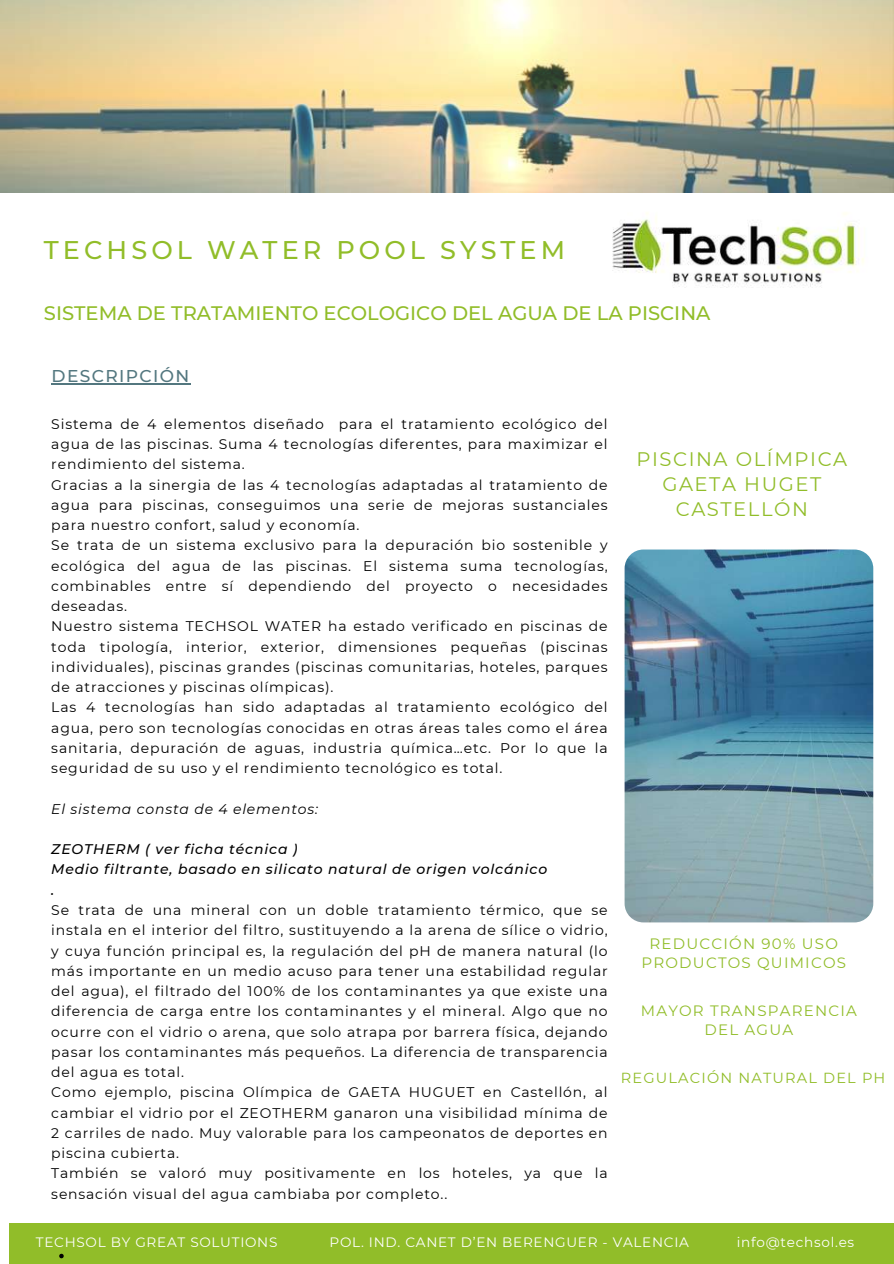
<style>
.page{position:relative;width:894px;height:1264px;background:#fff}
.page>*{position:absolute;margin:0;border:0;box-sizing:border-box;transform-origin:0 0}
.t1{font:500 25.5px "Montserrat";letter-spacing:.16em;color:#91bd29}
.t2{font:500 19.5px "Montserrat";color:#91bd29}
.t3{font:19.5px/24.8px "Montserrat";letter-spacing:.08em;color:#91bd29;text-align:center}
.t4{font:500 17.1px "Montserrat";letter-spacing:.08em;color:#53777f}
.t5{font:15px/19.2px "Montserrat";letter-spacing:.08em;color:#91bd29;text-align:center}
.t6{font:14.55px "Montserrat";letter-spacing:.08em;color:#91bd29}
.t7{font:13.95px/20.2px "Montserrat";letter-spacing:.06em;color:#000}
.t8{font:italic 500 13.95px/20.2px "Montserrat";letter-spacing:.06em;color:#000}
.t9{font:italic 13.95px "Montserrat";letter-spacing:.06em;color:#000}
.t10{font:13.65px "Montserrat";letter-spacing:.055em;color:#fff}
</style>
<div class="page">
<div style="left:9px;top:1223px;width:884px;height:40px;background:#91bd29"></div>
<img style="left:624px;top:549px;width:249px;height:373px;border-radius:19px">
<img style="left:612px;top:213px;width:252px;height:75px">
<img style="left:0;top:0;width:893px;height:192px">
<svg style="left:59px;top:1253px;width:5px;height:5px"></svg>
<hr style="left:52px;top:383px;width:139px;height:1px;background:#53777f">
<h1 class="t1" style="left:44px;top:234px;width:522px">TECHSOL WATER POOL SYSTEM</h1>
<h2 class="t2" style="left:44px;top:301px;width:667px">SISTEMA DE TRATAMIENTO ECOLOGICO DEL AGUA DE LA PISCINA</h2>
<p class="t4" style="left:52px;top:365px;width:139px">DESCRIPCIÓN</p>
<p class="t7" style="left:51px;top:413px;width:557px">Sistema de 4 elementos diseñado para el tratamiento ecológico del agua de las piscinas. Suma 4 tecnologías diferentes, para maximizar el rendimiento del sistema.<br>Gracias a la sinergia de las 4 tecnologías adaptadas al tratamiento de agua para piscinas, conseguimos una serie de mejoras sustanciales para nuestro confort, salud y economía.<br>Se trata de un sistema exclusivo para la depuración bio sostenible y ecológica del agua de las piscinas. El sistema suma tecnologías, combinables entre sí dependiendo del proyecto o necesidades deseadas.<br>Nuestro sistema TECHSOL WATER ha estado verificado en piscinas de toda tipología, interior, exterior, dimensiones pequeñas (piscinas individuales), piscinas grandes (piscinas comunitarias, hoteles, parques de atracciones y piscinas olímpicas).<br>Las 4 tecnologías han sido adaptadas al tratamiento ecológico del agua, pero son tecnologías conocidas en otras áreas tales como el área sanitaria, depuración de aguas, industria química…etc. Por lo que la seguridad de su uso y el rendimiento tecnológico es total.</p>
<p class="t9" style="left:51px;top:800px;width:268px">El sistema consta de 4 elementos:</p>
<p class="t8" style="left:51px;top:839px;width:497px">ZEOTHERM ( ver ficha técnica )<br>Medio filtrante, basado en silicato natural de origen volcánico .</p>
<p class="t7" style="left:51px;top:899px;width:557px">Se trata de una mineral con un doble tratamiento térmico, que se instala en el interior del filtro, sustituyendo a la arena de sílice o vidrio, y cuya función principal es, la regulación del pH de manera natural (lo más importante en un medio acuso para tener una estabilidad regular del agua), el filtrado del 100% de los contaminantes ya que existe una diferencia de carga entre los contaminantes y el mineral. Algo que no ocurre con el vidrio o arena, que solo atrapa por barrera física, dejando pasar los contaminantes más pequeños. La diferencia de transparencia del agua es total.<br>Como ejemplo, piscina Olímpica de GAETA HUGUET en Castellón, al cambiar el vidrio por el ZEOTHERM ganaron una visibilidad mínima de 2 carriles de nado. Muy valorable para los campeonatos de deportes en piscina cubierta.<br>También se valoró muy positivamente en los hoteles, ya que la sensación visual del agua cambiaba por completo..</p>
<h2 class="t3" style="left:636px;top:447px;width:212px">PISCINA OLÍMPICA<br>GAETA HUGET<br>CASTELLÓN</h2>
<p class="t5" style="left:641px;top:934px;width:206px">REDUCCIÓN 90% USO<br>PRODUCTOS QUIMICOS</p>
<p class="t5" style="left:640px;top:1001px;width:217px">MAYOR TRANSPARENCIA<br>DEL AGUA</p>
<p class="t6" style="left:620px;top:1068px;width:266px">REGULACIÓN NATURAL DEL PH</p>
<p class="t10" style="left:36px;top:1233px;width:243px">TECHSOL BY GREAT SOLUTIONS</p>
<p class="t10" style="left:329px;top:1233px;width:361px">POL. IND. CANET D’EN BERENGUER - VALENCIA</p>
<p class="t10" style="left:736px;top:1233px;width:119px">info@techsol.es</p>
</div>
